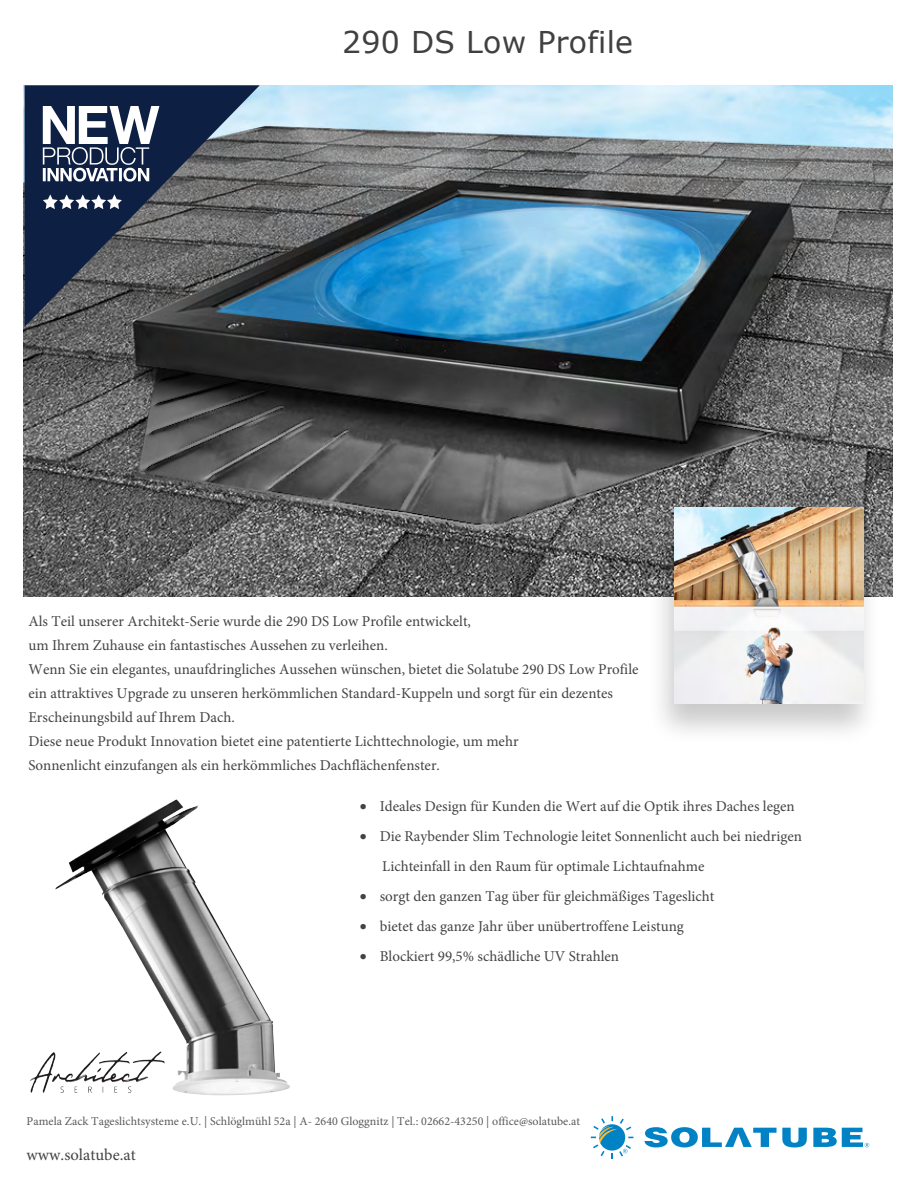
<style>
.page{position:relative;width:918px;height:1188px;background:#fff}
.page>*{position:absolute;margin:0;border:0;box-sizing:border-box;transform-origin:0 0}
.t1{font:30px "Verdana";letter-spacing:.01em;color:#404040}
.t2{font:16.5px "Minion Pro";color:#434343}
.t3{font:15px/24px "Minion Pro";color:#434343}
.t4{font:12px "Minion Pro";letter-spacing:.005em;color:#58595b}
</style>
<div class="page">
<svg style="left:644px;top:1127px;width:163px;height:20px"></svg>
<svg style="left:591px;top:1116px;width:42px;height:43px"></svg>
<svg style="left:813px;top:1128px;width:56px;height:19px"></svg>
<img style="left:24px;top:85px;width:868px;height:511px">
<svg style="left:25px;top:85px;width:235px;height:242px;background:#424a59"></svg>
<svg style="left:43px;top:106px;width:116px;height:76px"></svg>
<svg style="left:43px;top:194px;width:79px;height:15px"></svg>
<img style="left:30px;top:799px;width:260px;height:297px">
<div style="left:647px;top:505px;width:235px;height:241px;background:#000;opacity:.21"></div>
<img style="left:674px;top:508px;width:190px;height:196px">
<p class="t1" style="left:342px;top:22px;width:292px">290 DS Low Profile</p>
<p class="t3" style="left:28px;top:608px;width:612px">Als Teil unserer Architekt-Serie wurde die 290 DS Low Profile entwickelt,<br>um Ihrem Zuhause ein fantastisches Aussehen zu verleihen.<br>Wenn Sie ein elegantes, unaufdringliches Aussehen wünschen, bietet die Solatube 290 DS Low Profile ein attraktives Upgrade zu unseren herkömmlichen Standard-Kuppeln und sorgt für ein dezentes Erscheinungsbild auf Ihrem Dach.<br>Diese neue Produkt Innovation bietet eine patentierte Lichttechnologie, um mehr<br>Sonnenlicht einzufangen als ein herkömmliches Dachflächenfenster.</p>
<p class="t3" style="left:360px;top:794px;width:436px">• Ideales Design für Kunden die Wert auf die Optik ihres Daches legen</p>
<p class="t3" style="left:382px;top:821px;width:421px;line-height:30px;text-indent:-22px">• Die Raybender Slim Technologie leitet Sonnenlicht auch bei niedrigen<br>Lichteinfall in den Raum für optimale Lichtaufnahme</p>
<p class="t3" style="left:360px;top:884px;width:356px">• sorgt den ganzen Tag über für gleichmäßiges Tageslicht</p>
<p class="t3" style="left:360px;top:914px;width:326px">• bietet das ganze Jahr über unübertroffene Leistung</p>
<p class="t3" style="left:360px;top:944px;width:261px">• Blockiert 99,5% schädliche UV Strahlen</p>
<p class="t4" style="left:27px;top:1114px;width:555px">Pamela Zack Tageslichtsysteme e.U. | Schlöglmühl 52a | A- 2640 Gloggnitz | Tel.: 02662-43250 | office@solatube.at</p>
<p class="t2" style="left:27px;top:1144px;width:111px">www.solatube.at</p>
</div>
